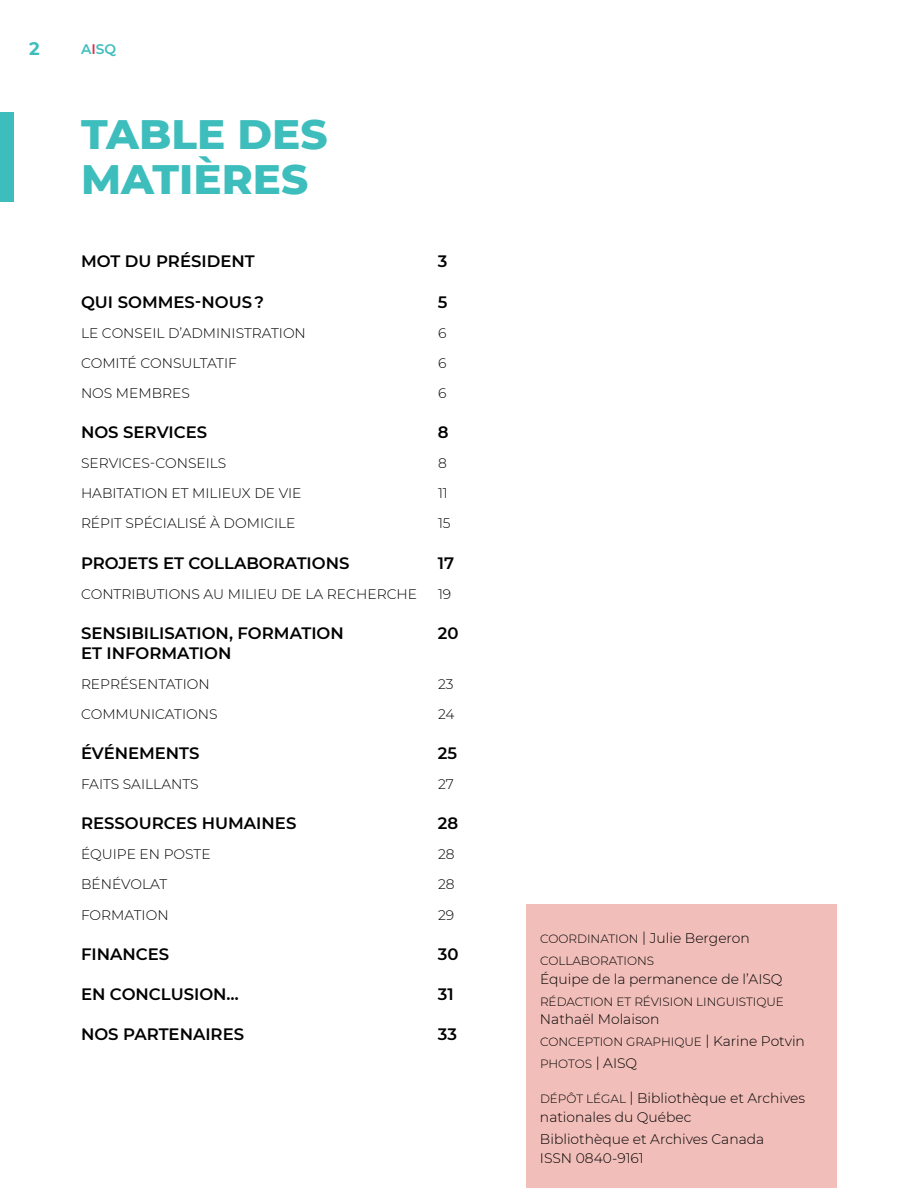
<style>
.page{position:relative;width:918px;height:1188px;background:#fff}
.page>*{position:absolute;margin:0;border:0;box-sizing:border-box;transform-origin:0 0}
.t1{font:800 42px/45px "Montserrat";color:#3ebdbd}
.t2{font:700 18px "Montserrat";color:#3ebdbd}
.t3{font:600 16.5px "Montserrat";color:#000}
.t4{font:300 13.8px/18.8px "Montserrat";color:#000}
.t5{font:600 13.8px "Montserrat";color:#3ebdbd}
.t6{font:300 12px/22px "Montserrat";color:#000}
.s1{color:#d9304f}
.s2{font-size:12px}
.s3{font-size:13.8px}
</style>
<div class="page">
<hr style="left:917px;top:0;width:1px;height:1188px;background:#bbe2e2">
<div style="left:526px;top:904px;width:311px;height:284px;background:#f1beb9"></div>
<div style="left:0;top:112px;width:14px;height:89px;background:#3ebdbd"></div>
<h2 class="t2" style="left:29px;top:36px;width:12px">2</h2>
<p class="t5" style="left:81px;top:39px;width:37px">A<span class="s1">I</span>SQ</p>
<h1 class="t1" style="left:81px;top:109px;width:248px">TABLE DES<br>MATIÈRES</h1>
<p class="t3" style="left:81px;top:250px;width:175px">MOT DU PRÉSIDENT</p>
<p class="t3" style="left:438px;top:250px;width:11px">3</p>
<p class="t3" style="left:81px;top:290px;width:185px">QUI SOMMES-NOUS ?</p>
<p class="t3" style="left:438px;top:290px;width:11px">5</p>
<p class="t4" style="left:81px;top:323px;width:226px">LE CONSEIL D’ADM INISTRATION</p>
<p class="t4" style="left:438px;top:323px;width:10px">6</p>
<p class="t4" style="left:81px;top:353px;width:157px">COM ITÉ CONSULTATIF</p>
<p class="t4" style="left:438px;top:353px;width:10px">6</p>
<p class="t4" style="left:81px;top:383px;width:110px">NOS M EMBRES</p>
<p class="t4" style="left:438px;top:383px;width:10px">6</p>
<p class="t3" style="left:81px;top:420px;width:128px">NOS SERVICES</p>
<p class="t3" style="left:438px;top:420px;width:12px">8</p>
<p class="t4" style="left:81px;top:453px;width:145px">SERVICES-CONSEILS</p>
<p class="t4" style="left:438px;top:453px;width:10px">8</p>
<p class="t4" style="left:81px;top:484px;width:222px">HAB ITATION ET M ILIEUX DE VIE</p>
<p class="t4" style="left:438px;top:484px;width:11px">11</p>
<p class="t4" style="left:81px;top:514px;width:216px">RÉPIT SPÉCIALISÉ À DOM ICILE</p>
<p class="t4" style="left:438px;top:514px;width:14px">15</p>
<p class="t3" style="left:81px;top:551px;width:270px">PROJETS ET COLLABORATIONS</p>
<p class="t3" style="left:438px;top:551px;width:18px">17</p>
<p class="t4" style="left:81px;top:584px;width:338px">CONTRIBUTIONS AU M ILIEU DE LA RECHERCHE</p>
<p class="t4" style="left:438px;top:584px;width:15px">19</p>
<p class="t3" style="left:81px;top:621px;width:264px">SENSIBILISATION, FORMATION</p>
<p class="t3" style="left:438px;top:621px;width:22px">20</p>
<p class="t3" style="left:81px;top:641px;width:152px">ET INFORMATION</p>
<p class="t4" style="left:81px;top:674px;width:130px">REPRÉSENTATION</p>
<p class="t4" style="left:438px;top:674px;width:17px">23</p>
<p class="t4" style="left:81px;top:704px;width:138px">COMM UNICATIONS</p>
<p class="t4" style="left:438px;top:704px;width:18px">24</p>
<p class="t3" style="left:81px;top:741px;width:120px">ÉVÉNEMENTS</p>
<p class="t3" style="left:438px;top:741px;width:21px">25</p>
<p class="t4" style="left:81px;top:774px;width:119px">FAITS SAILLANTS</p>
<p class="t4" style="left:438px;top:774px;width:17px">27</p>
<p class="t3" style="left:81px;top:811px;width:217px">RESSOURCES HUMAINES</p>
<p class="t3" style="left:438px;top:811px;width:22px">28</p>
<p class="t4" style="left:81px;top:844px;width:131px">ÉQUIPE EN POSTE</p>
<p class="t4" style="left:438px;top:844px;width:18px">28</p>
<p class="t4" style="left:81px;top:875px;width:88px">BÉ NÉVOLAT</p>
<p class="t4" style="left:438px;top:875px;width:18px">28</p>
<p class="t4" style="left:81px;top:905px;width:89px">FORMATION</p>
<p class="t4" style="left:438px;top:905px;width:18px">29</p>
<p class="t3" style="left:81px;top:942px;width:90px">FINANCES</p>
<p class="t3" style="left:438px;top:942px;width:22px">30</p>
<p class="t3" style="left:81px;top:982px;width:159px">EN CONCLUSION…</p>
<p class="t3" style="left:438px;top:982px;width:17px">31</p>
<p class="t3" style="left:81px;top:1022px;width:165px">N OS PARTENAIRES</p>
<p class="t3" style="left:438px;top:1022px;width:21px">33</p>
<p class="t4" style="left:540px;top:928px;width:211px"><span class="s2">COORDINATION</span> | JULIE BERGERON</p>
<p class="t6" style="left:540px;top:949px;width:116px">COLLABORATIONS</p>
<p class="t4" style="left:540px;top:969px;width:244px">ÉQUIPE DE LA PERMANENCE DE L’AISQ</p>
<p class="t6" style="left:540px;top:990px;width:246px">RÉDACTION ET RÉVISION LINGUISTIQUE</p>
<p class="t4" style="left:540px;top:1010px;width:121px">NATHAËL MOLAISON</p>
<p class="t6" style="left:540px;top:1031px;width:266px">CONCEPTION GRAPHIQUE <span class="s3">| KARINE POTVIN<br></span>PHOTOS <span class="s3">| AISQ</span></p>
<p class="t4" style="left:540px;top:1089px;width:267px"><span class="s2">DÉ PÔT LÉGAL</span> | BIBLIOTHÈQUE ET ARCHIVES<br>NATIONALES DU QUÉBEC</p>
<p class="t4" style="left:540px;top:1129px;width:226px">BIBLIOTHÈQUE ET ARCHIVES CANADA<br>ISSN</p>
<p class="t4" style="left:576px;top:1148px;width:70px">0840-9161</p>
</div>
